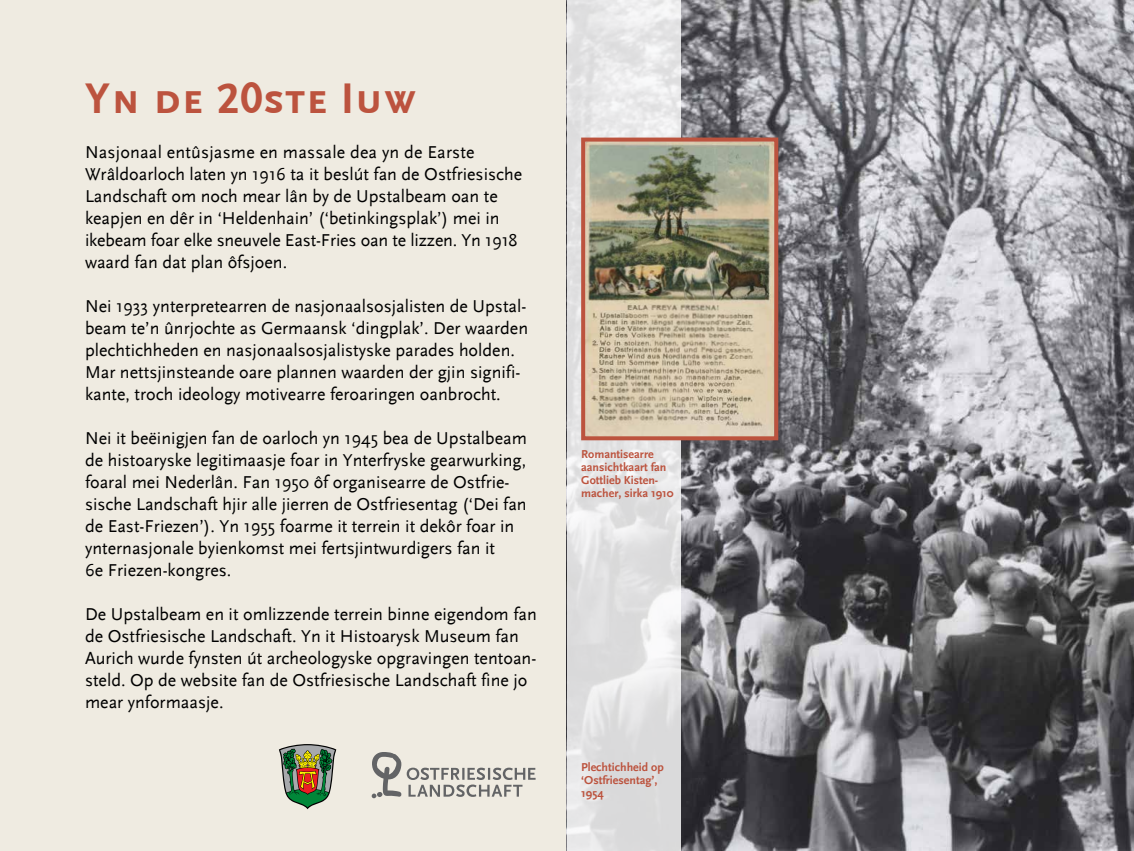
<style>
.page{position:relative;width:1134px;height:851px;background:#fff}
.page>*{position:absolute;margin:0;border:0;box-sizing:border-box;transform-origin:0 0}
.t1{font:700 45px "Scala Sans Caps";letter-spacing:.02em;color:#bc533e}
.t2{font:18px/22px "Scala Sans";color:#000}
.t3{font:700 12px/13px "Scala Sans";color:#bc533e}
</style>
<div class="page">
<div style="left:0;top:0;width:1134px;height:850px;background:#efebe1"></div>
<svg style="left:371px;top:752px;width:165px;height:46px"></svg>
<svg style="left:279px;top:744px;width:57px;height:65px"></svg>
<img style="left:680px;top:0;width:454px;height:850px">
<svg style="left:567px;top:0;width:113px;height:850px;fill:#e2e2e2"></svg>
<img style="left:586px;top:142px;width:187px;height:293px">
<div style="left:581px;top:137px;width:197px;height:303px;border:4px solid #bc533e"></div>
<h1 class="t1" style="left:85px;top:73px;width:333px">Yn de 20ste Iuw</h1>
<p class="t2" style="left:85px;top:141px;width:439px">Nasjonaal entûsjasme en massale dea yn de Earste Wrâldoarloch laten yn 1916 ta it beslút fan de Ostfriesische Landschaft om noch mear lân by de Upstalbeam oan te keapjen en dêr in ‘Heldenhain’ (‘betinkingsplak’) mei in ikebeam foar elke sneuvele East-Fries oan te lizzen. Yn 1918 waard fan dat plan ôfsjoen.</p>
<p class="t2" style="left:85px;top:295px;width:445px">Nei 1933 ynterpretearren de nasjonaalsosjalisten de Upstal&shy;beam te’n ûnrjochte as Germaansk ‘dingplak’. Der waarden plechtichheden en nasjonaalsosjalistyske parades holden.<br>Mar nettsjinsteande oare plannen waarden der gjin signifi&shy;kante, troch ideology motivearre feroaringen oanbrocht.</p>
<p class="t2" style="left:85px;top:427px;width:443px">Nei it beëinigjen fan de oarloch yn 1945 bea de Upstalbeam de histoaryske legitimaasje foar in Ynterfryske gearwurking, foaral mei Nederlân. Fan 1950 ôf organisearre de Ostfrie&shy;sische Landschaft hjir alle jierren de Ostfriesentag (‘Dei fan de East-Friezen’). Yn 1955 foarme it terrein it dekôr foar in ynternasjonale byienkomst mei fertsjintwurdigers fan it<br>6e Friezen-kongres.</p>
<p class="t2" style="left:85px;top:603px;width:453px">De Upstalbeam en it omlizzende terrein binne eigendom fan de Ostfriesische Landschaft. Yn it Histoarysk Museum fan Aurich wurde fynsten út archeologyske opgravingen tentoan&shy;steld. Op de website fan de Ostfriesische Landschaft fine jo mear ynformaasje.</p>
<p class="t3" style="left:581px;top:447px;width:94px">Romantisearre aansichtkaart fan<br>Gottlieb Kisten&shy;macher, sirka 1910</p>
<p class="t3" style="left:581px;top:760px;width:84px">Plechtichheid op ‘Ostfriesentag’,<br>1954</p>
</div>
